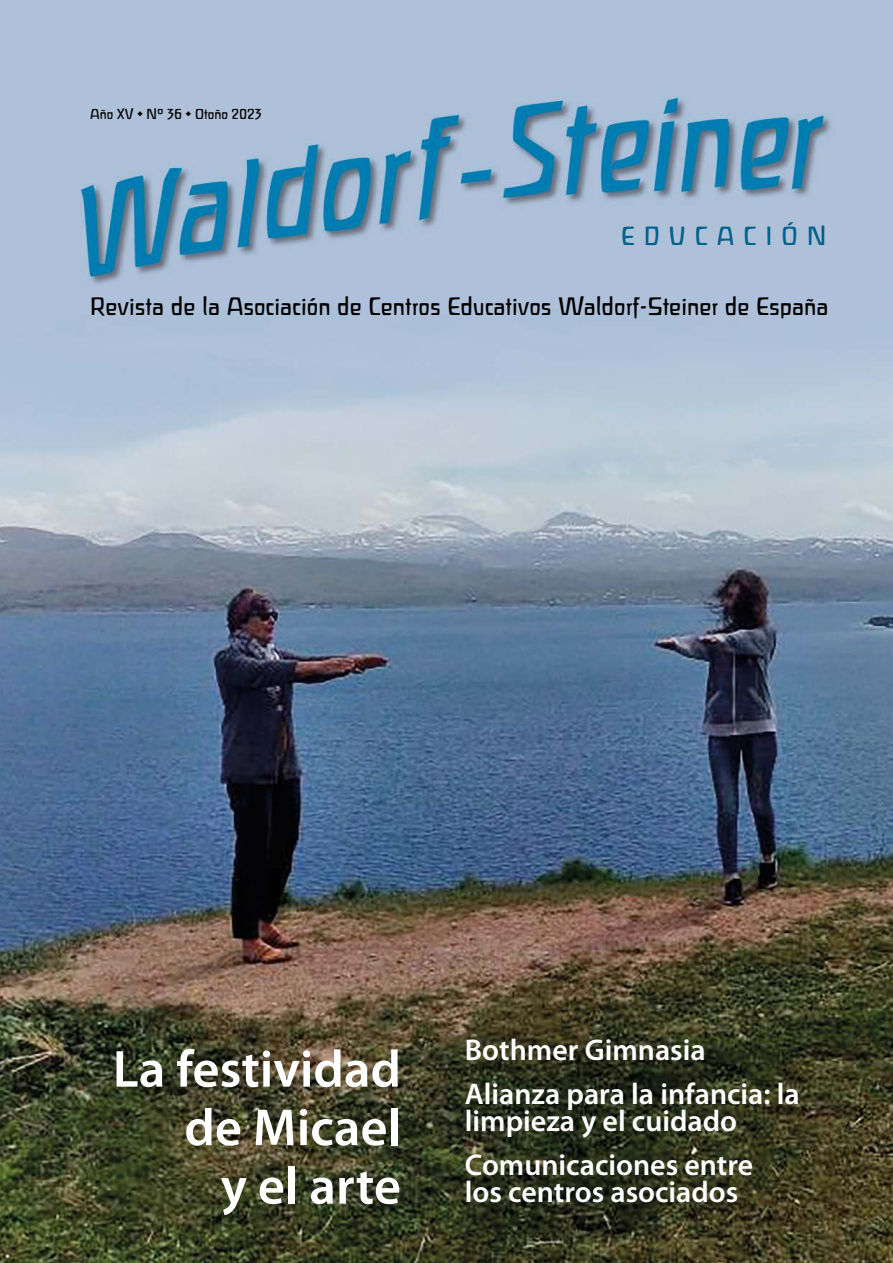
<style>
.page{position:relative;width:893px;height:1263px;background:#fff}
.page>*{position:absolute;margin:0;border:0;box-sizing:border-box;transform-origin:0 0}
.t1{font:600 52.5px/58.5px "Myriad Pro";color:#fff;text-align:right}
.t2{font:600 30px/44px "Myriad Pro";color:#fff}
.t3{font:25.5px "Lil Normal";letter-spacing:.36em;color:#00618a}
.t4{font:24.45px "Lil Normal";color:#000}
.t5{font:13.95px "Lil Normal";color:#000}
.s1{font-size:11.4px}
</style>
<div class="page">
<img style="left:0;top:0;width:893px;height:1263px">
<p class="t5" style="left:90px;top:106px;width:173px">Año XV <span class="s1">•</span> Nº 36 <span class="s1">•</span> Otoño 2023</p>
<p class="t3" style="left:621px;top:222px;width:207px">EDUCACIÓN</p>
<p class="t4" style="left:90px;top:292px;width:740px">Revista de la Asociación de Centros Educativos Waldorf-Steiner de España</p>
<h1 class="t1" style="left:113px;top:1038px;width:290px">La festividad de Micael<br>y el arte</h1>
<p class="t2" style="left:465px;top:1027px;width:336px">Bothmer Gimnasia<br>Alianza para la infancia: la</p>
<p class="t2" style="left:465px;top:1098px;width:290px">limpieza y el cuidado<br>Comunicaciones entre</p>
<p class="t2" style="left:465px;top:1169px;width:275px">los centros asociados</p>
</div>
